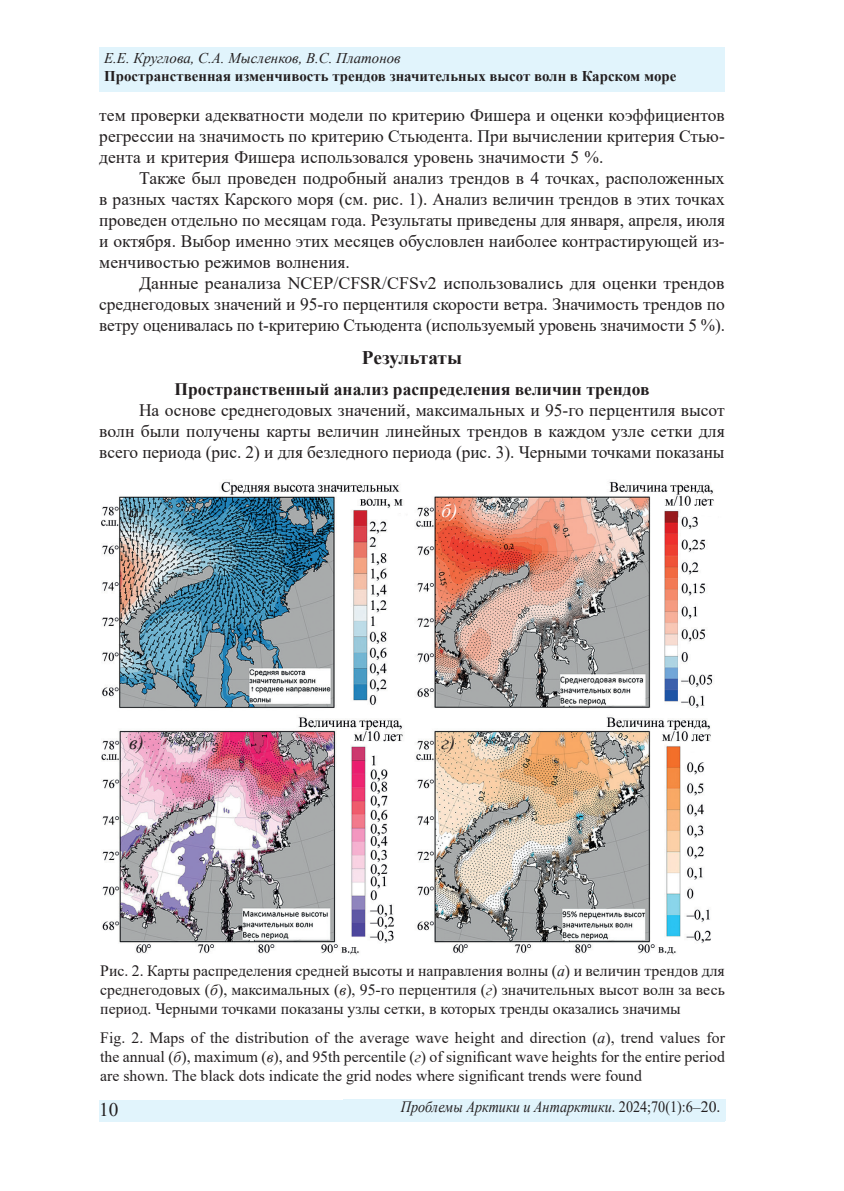
<style>
.page{position:relative;width:844px;height:1191px;background:#fff}
.page>*{position:absolute;margin:0;border:0;box-sizing:border-box;transform-origin:0 0}
.Заголовок_1{font:700 19.25px "Times New Roman";letter-spacing:-.015em;color:#231f20}
.Основной_текст{font:italic 19.25px "Times New Roman";color:#231f20}
.t1{font:19.25px "Times New Roman";color:#231f20}
.Основной_текст-2{font:italic 19.25px "Times New Roman";color:#fff}
.Основной_текст-3{font:17.5px/21px "Times New Roman";letter-spacing:-.005em;color:#231f20;text-align:justify}
.Заголовок_2{font:700 17.5px "Times New Roman";color:#231f20}
.Подрисуночная{font:15.75px/18.9px "Times New Roman";color:#231f20;text-align:justify}
.Колонтитул_ПАА_2_строки{font:italic 15.75px "Times New Roman";color:#231f20;scale:.9 1}
.Колонтитул_ПАА_2_строки-2{font:700 14.88px/17.8px "Times New Roman";color:#231f20}
.s1{font-weight:400;font-style:italic}
.s2{font-style:italic}
.s3{font-style:normal}
</style>
<div class="page">
<div style="left:99px;top:1100px;width:625px;height:21px;background:#e1f4fc"></div>
<img style="left:102px;top:481px;width:612px;height:474px">
<div style="left:99px;top:48px;width:625px;height:44px;background:#e1f4fc"></div>
<div style="left:342px;top:1099px;width:383px;height:21px;background:#e1f4fc"></div>
<p class="Колонтитул_ПАА_2_строки-2" style="left:104px;top:49px;width:573px"><span class="s1">Е.Е. Круглова, С.А. Мысленков, В.С. Платонов<br></span>Пространственная изменчивость трендов значительных высот волн в Карском море</p>
<p class="Основной_текст-3" style="left:99px;top:104px;width:627px">тем проверки адекватности модели по критерию Фишера и оценки коэффициентов регрессии на значимость по критерию Стьюдента. При вычислении критерия Стью&shy;дента и критерия Фишера использовался уровень значимости 5 %.</p>
<p class="Основной_текст-3" style="left:99px;top:167px;width:627px;text-indent:40px">Также был проведен подробный анализ трендов в 4 точках, расположенных в разных частях Карского моря (см. рис. 1). Анализ величин трендов в этих точках проведен отдельно по месяцам года. Результаты приведены для января, апреля, июля и октября. Выбор именно этих месяцев обусловлен наиболее контрастирующей из&shy;менчивостью режимов волнения.</p>
<p class="Основной_текст-3" style="left:99px;top:272px;width:627px;text-indent:40px">Данные реанализа NCEP/CFSR/CFSv2 использовались для оценки трендов среднегодовых значений и 95-го перцентиля скорости ветра. Значимость трендов по ветру оценивалась по t-критерию Стьюдента (используемый уровень значимости 5 %).</p>
<p class="Заголовок_1" style="left:362px;top:344px;width:102px">Результаты</p>
<p class="Заголовок_2" style="left:174px;top:377px;width:476px">Пространственный анализ распределения величин трендов</p>
<p class="Основной_текст-3" style="left:99px;top:399px;width:627px;text-indent:40px">На основе среднегодовых значений, максимальных и 95-го перцентиля высот волн были получены карты величин линейных трендов в каждом узле сетки для всего периода (рис. 2) и для безледного периода (рис. 3). Черными точками показаны</p>
<p class="Основной_текст" style="left:129px;top:497px;width:18px">а)</p>
<p class="Основной_текст-2" style="left:441px;top:497px;width:18px">б)</p>
<p class="Основной_текст" style="left:129px;top:729px;width:16px">в)</p>
<p class="Основной_текст" style="left:441px;top:729px;width:15px">г)</p>
<p class="Подрисуночная" style="left:100px;top:961px;width:626px">Рис. 2. Карты распределения средней высоты и направления волны (<span class="s2">а</span>) и величин трендов для среднегодовых (<span class="s2">б</span>), максимальных (<span class="s2">в</span>), 95-го перцентиля (<span class="s2">г</span>) значительных высот волн за весь период. Черными точками показаны узлы сетки, в которых тренды оказались значимы</p>
<p class="Подрисуночная" style="left:100px;top:1027px;width:626px">Fig. 2. Maps of the distribution of the average wave height and direction (<span class="s2">a</span>), trend values for the annual (<span class="s2">б</span>), maximum (<span class="s2">в</span>), and 95th percentile (<span class="s2">г</span>) of significant wave heights for the entire period are shown. The black dots indicate the grid nodes where significant trends were found</p>
<p class="t1" style="left:99px;top:1096px;width:21px">10</p>
<p class="Колонтитул_ПАА_2_строки" style="left:400px;top:1096px;width:356px">Проблемы Арктики и Антарктики<span class="s3">. 2024;70(1):6–20.</span></p>
</div>
